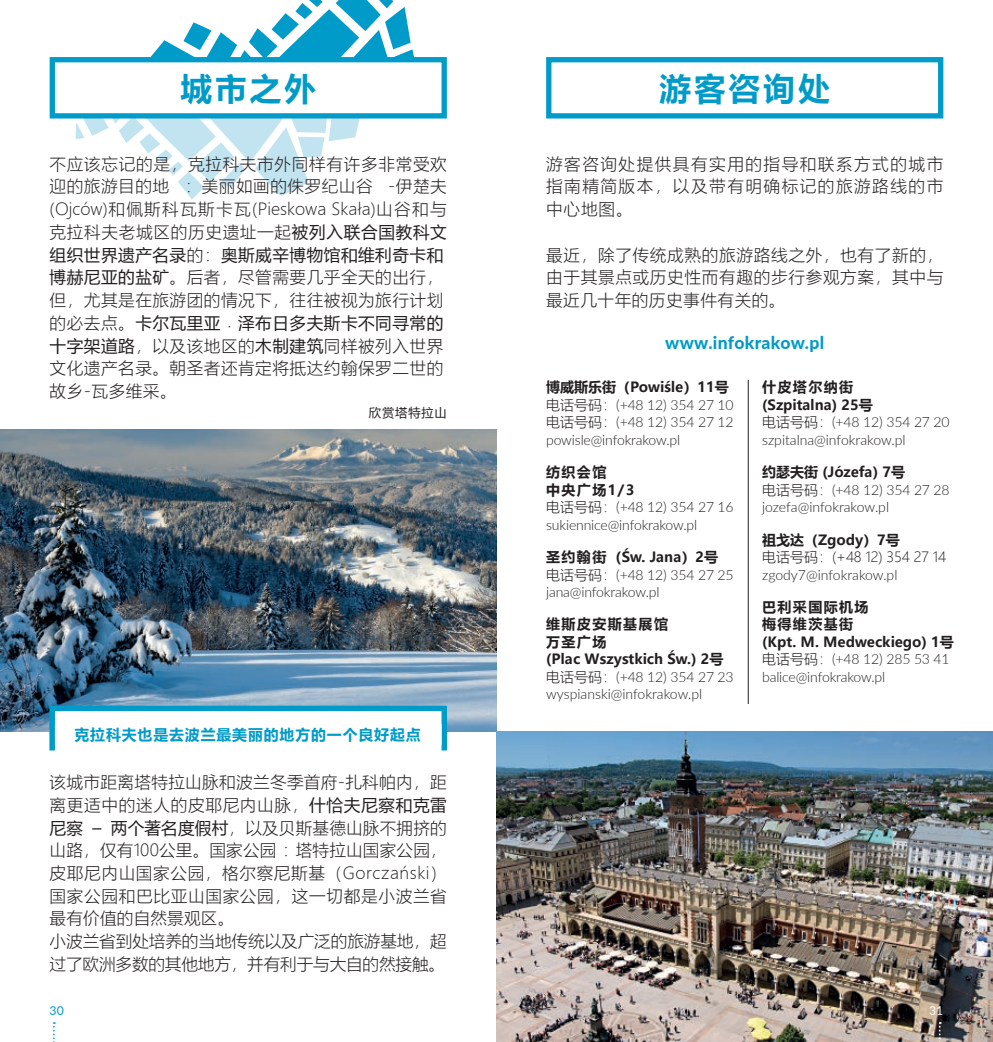
<style>
.page{position:relative;width:993px;height:1042px;background:#fff}
.page>*{position:absolute;margin:0;border:0;box-sizing:border-box;transform-origin:0 0}
.t1{font:700 31.5px "Microsoft Ya Hei";letter-spacing:.1em;color:#009bc8}
.t2{font:800 17.5px "Lato";letter-spacing:.02em;color:#009bc8}
.t3{font:300 16.62px/22.8px "Microsoft Ya Hei";letter-spacing:.03em;color:#231f20;text-align:justify}
.t4{font:300 16.62px/22.8px "Microsoft Ya Hei";letter-spacing:.01em;color:#231f20}
.t5{font:700 14.88px "Microsoft Ya Hei";letter-spacing:.06em;color:#009bc8}
.t6{font:300 14px/17.5px "Lato";letter-spacing:-.01em;color:#231f20}
.t7{font:700 14px/17.5px "Microsoft Ya Hei";color:#231f20}
.t8{font:300 14px "Microsoft Ya Hei";letter-spacing:-.01em;color:#231f20}
.t9{font:700 14px/17.5px "Microsoft Ya Hei";letter-spacing:.1em;color:#231f20}
.t10{font:12.25px "Microsoft Ya Hei";letter-spacing:.07em;color:#231f20}
.t11{font:12.25px "Lato";color:#009bc8}
.t12{font:12.25px "Lato";color:#fff}
.s1{font-weight:400}
.s2{font-family:"Microsoft Ya Hei"}
</style>
<div class="page">
<img style="left:0;top:429px;width:496px;height:303px">
<svg style="left:49px;top:0;width:398px;height:199px"></svg>
<svg style="left:546px;top:57px;width:398px;height:62px"></svg>
<svg style="left:47px;top:703px;width:402px;height:48px"></svg>
<img style="left:496px;top:732px;width:496px;height:310px">
<hr style="left:747px;top:380px;width:1px;height:324px;background:#231f20">
<svg style="left:938px;top:1022px;width:2px;height:20px"></svg>
<svg style="left:53px;top:1022px;width:2px;height:20px"></svg>
<h1 class="t1" style="left:180px;top:66px;width:137px">城市之外</h1>
<h1 class="t1" style="left:659px;top:66px;width:172px">游客咨询处</h1>
<p class="t3" style="left:50px;top:152px;width:398px;text-align:left">不应该忘记的是，克拉科夫市外同样有许多非常受欢迎的旅游目的地 ：美丽如画的侏罗纪山谷 -伊楚夫(Ojców)和佩斯科瓦斯卡瓦(Pieskowa Skała)山谷和与克拉科夫老城区的历史遗址一起<span class="s1">被列入联合国教科文组织世界遗产名录</span>的：<span class="s1">奥斯威辛博物馆和维利奇卡和博赫尼亚的盐矿</span>。后者，尽管需要几乎全天的出行，但，尤其是在旅游团的情况下，往往被视为旅行计划的必去点。<span class="s1">卡尔瓦里亚﹒泽布日多夫斯卡不同寻常的十字架道路</span>，以及该地区的<span class="s1">木制建筑</span>同样被列入世界文化遗产名录。朝圣者还肯定将抵达约翰保罗二世的故乡-瓦多维采。</p>
<p class="t3" style="left:546px;top:152px;width:398px">游客咨询处提供具有实用的指导和联系方式的城市指南精简版本，以及带有明确标记的旅游路线的市中心地图。</p>
<p class="t3" style="left:546px;top:243px;width:398px">最近，除了传统成熟的旅游路线之外，也有了新的，由于其景点或历史性而有趣的步行参观方案，其中与最近几十年的历史事件有关的。</p>
<p class="t2" style="left:665px;top:330px;width:160px">www.infokrakow.pl</p>
<p class="t7" style="left:546px;top:378px;width:184px">博威斯乐街（Powiśle）11号</p>
<p class="t6" style="left:546px;top:395px;width:189px;text-align:justify"><span class="s2">电话号码：</span>(+48 12) 354 27 10<span class="s2">电话号码：</span>(+48 12) 354 27 12 powisle@infokrakow.pl</p>
<p class="t9" style="left:546px;top:463px;width:90px">纺织会馆<br>中央广场1/3</p>
<p class="t6" style="left:546px;top:498px;width:189px"><span class="s2">电话号码：</span>(+48 12) 354 27 16 sukiennice@infokrakow.pl</p>
<p class="t7" style="left:546px;top:548px;width:173px">圣约翰街（Św. Jana）2号</p>
<p class="t6" style="left:546px;top:565px;width:189px"><span class="s2">电话号码：</span>(+48 12) 354 27 25 jana@infokrakow.pl</p>
<p class="t7" style="left:546px;top:615px;width:179px">维斯皮安斯基展馆<br>万圣广场<br>(Plac Wszystkich Św.) 2号</p>
<p class="t6" style="left:546px;top:667px;width:189px"><span class="s2">电话号码：</span>(+48 12) 354 27 23 wyspianski@infokrakow.pl</p>
<p class="t7" style="left:761px;top:378px;width:112px">什皮塔尔纳街(Szpitalna) 25号</p>
<p class="t6" style="left:761px;top:413px;width:189px"><span class="s2">电话号码：</span>(+48 12) 354 27 20 szpitalna@infokrakow.pl</p>
<p class="t7" style="left:761px;top:463px;width:144px">约瑟夫街 (Józefa) 7号</p>
<p class="t6" style="left:761px;top:480px;width:189px"><span class="s2">电话号码：</span>(+48 12) 354 27 28 jozefa@infokrakow.pl</p>
<p class="t7" style="left:761px;top:530px;width:139px">祖戈达（Zgody）7号</p>
<p class="t8" style="left:761px;top:548px;width:185px">电话号码：(+48 12) 354 27 14</p>
<p class="t6" style="left:761px;top:565px;width:137px">zgody7@infokrakow.pl</p>
<p class="t7" style="left:761px;top:597px;width:193px">巴利采国际机场<br>梅得维茨基街<br>(Kpt. M. Medweckiego) 1号</p>
<p class="t6" style="left:761px;top:650px;width:189px"><span class="s2">电话号码：</span>(+48 12) 285 53 41 balice@infokrakow.pl</p>
<p class="t10" style="left:369px;top:404px;width:79px">欣赏塔特拉山</p>
<p class="t5" style="left:74px;top:724px;width:347px">克拉科夫也是去波兰最美丽的地方的一个良好起点</p>
<p class="t4" style="left:50px;top:770px;width:398px">该城市距离塔特拉山脉和波兰冬季首府-扎科帕内，距离更适中的迷人的皮耶尼内山脉，<span class="s1">什恰夫尼察和克雷尼察 – 两个著名度假村</span>，以及贝斯基德山脉不拥挤的山路，仅有100公里。国家公园 : 塔特拉山国家公园，皮耶尼内山国家公园，格尔察尼斯基（Gorczański）国家公园和巴比亚山国家公园，这一切都是小波兰省最有价值的自然景观区。<br>小波兰省到处培养的当地传统以及广泛的旅游基地，超过了欧洲多数的其他地方，并有利于与大自的然接触。</p>
<p class="t11" style="left:50px;top:1001px;width:16px">30</p>
<p class="t12" style="left:928px;top:1001px;width:16px">31</p>
</div>
